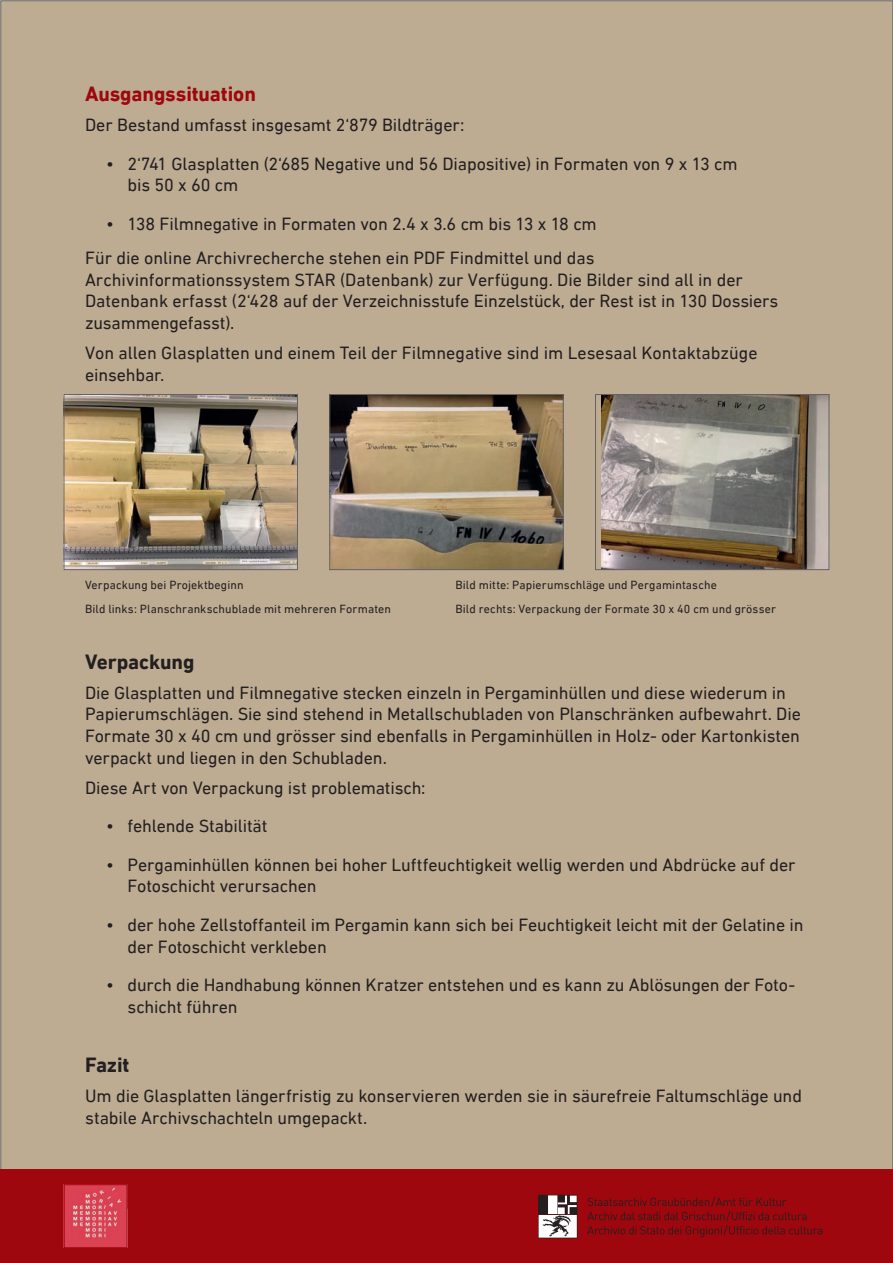
<style>
.page{position:relative;width:893px;height:1263px;background:#fff}
.page>*{position:absolute;margin:0;border:0;box-sizing:border-box;transform-origin:0 0}
.t1{font:700 21px "DIN Next LT Pro";letter-spacing:-.005em;color:#9d070d}
.t2{font:700 21px "DIN Next LT Pro";letter-spacing:-.005em;color:#231f20}
.t3{font:18px/21.6px "DIN Next LT Pro";letter-spacing:-.005em;color:#231f20}
.t4{font:12px/23.5px "DIN Next LT Pro";letter-spacing:.01em;color:#231f20}
</style>
<div class="page">
<div style="left:1px;top:1px;width:892px;height:1262px;background:#bdab92;border:1px solid #636366"></div>
<div style="left:0;top:1169px;width:893px;height:94px;background:#9d070d"></div>
<img style="left:66px;top:1186px;width:59px;height:60px">
<div style="left:64px;top:1184px;width:63px;height:64px;border:1px solid #9d070d"></div>
<svg style="left:587px;top:1197px;width:235px;height:40px"></svg>
<svg style="left:538px;top:1195px;width:39px;height:43px;background:#a8a3a4"></svg>
<img style="left:66px;top:396px;width:230px;height:172px">
<div style="left:64px;top:394px;width:234px;height:176px;border:1px solid #636366"></div>
<img style="left:332px;top:396px;width:229px;height:172px">
<div style="left:330px;top:394px;width:233px;height:176px;border:1px solid #636366"></div>
<img style="left:601px;top:396px;width:226px;height:172px">
<div style="left:595px;top:394px;width:234px;height:176px;border:1px solid #636366"></div>
<p class="t1" style="left:85px;top:81px;width:172px">Ausgangssituation</p>
<p class="t3" style="left:85px;top:114px;width:381px">Der Bestand umfasst insgesamt 2‘879 Bildträger:</p>
<p class="t3" style="left:128px;top:152px;width:612px;text-indent:-21px">• 2‘741 Glasplatten (2‘685 Negative und 56 Diapositive) in Formaten von 9 x 13 cm bis 50 x 60 cm</p>
<p class="t3" style="left:85px;top:206px;width:513px;line-height:34.3px;text-align:right">• 138 Filmnegative in Formaten von 2.4 x 3.6 cm bis 13 x 18 cm<br>Für die online Archivrecherche stehen ein PDF Findmittel und das</p>
<p class="t3" style="left:85px;top:269px;width:695px">Archivinformationssystem STAR (Datenbank) zur Verfügung. Die Bilder sind all in der<br>Datenbank erfasst (2‘428 auf der Verzeichnisstufe Einzelstück, der Rest ist in 130 Dossiers zusammengefasst).</p>
<p class="t3" style="left:85px;top:342px;width:674px">Von allen Glasplatten und einem Teil der Filmnegative sind im Lesesaal Kontaktabzüge einsehbar.</p>
<p class="t4" style="left:85px;top:573px;width:307px">Verpackung bei Projektbeginn<br>Bild links: Planschrankschublade mit mehreren Formaten</p>
<p class="t4" style="left:455px;top:573px;width:322px">Bild mitte: Papierumschläge und Pergamintasche<br>Bild rechts: Verpackung der Formate 30 x 40 cm und grösser</p>
<p class="t2" style="left:85px;top:649px;width:111px">Verpackung</p>
<p class="t3" style="left:85px;top:682px;width:717px">Die Glasplatten und Filmnegative stecken einzeln in Pergaminhüllen und diese wiederum in Papierumschlägen. Sie sind stehend in Metallschubladen von Planschränken aufbewahrt. Die Formate 30 x 40 cm und grösser sind ebenfalls in Pergaminhüllen in Holz- oder Kartonkisten verpackt und liegen in den Schubladen.</p>
<p class="t3" style="left:85px;top:776px;width:342px">Diese Art von Verpackung ist problematisch:</p>
<p class="t3" style="left:106px;top:815px;width:163px">• fehlende Stabilität</p>
<p class="t3" style="left:128px;top:854px;width:669px;text-indent:-21px">• Pergaminhüllen können bei hoher Luftfeuchtigkeit wellig werden und Abdrücke auf der<br>Fotoschicht verursachen</p>
<p class="t3" style="left:128px;top:914px;width:678px;text-indent:-21px">• der hohe Zellstoffanteil im Pergamin kann sich bei Feuchtigkeit leicht mit der Gelatine in der Fotoschicht verkleben</p>
<p class="t3" style="left:128px;top:974px;width:669px;text-indent:-21px">• durch die Handhabung können Kratzer entstehen und es kann zu Ablösungen der Foto&shy;schicht führen</p>
<p class="t2" style="left:85px;top:1053px;width:46px">Fazit</p>
<p class="t3" style="left:85px;top:1085px;width:718px">Um die Glasplatten längerfristig zu konservieren werden sie in säurefreie Faltumschläge und stabile Archivschachteln umgepackt.</p>
</div>
